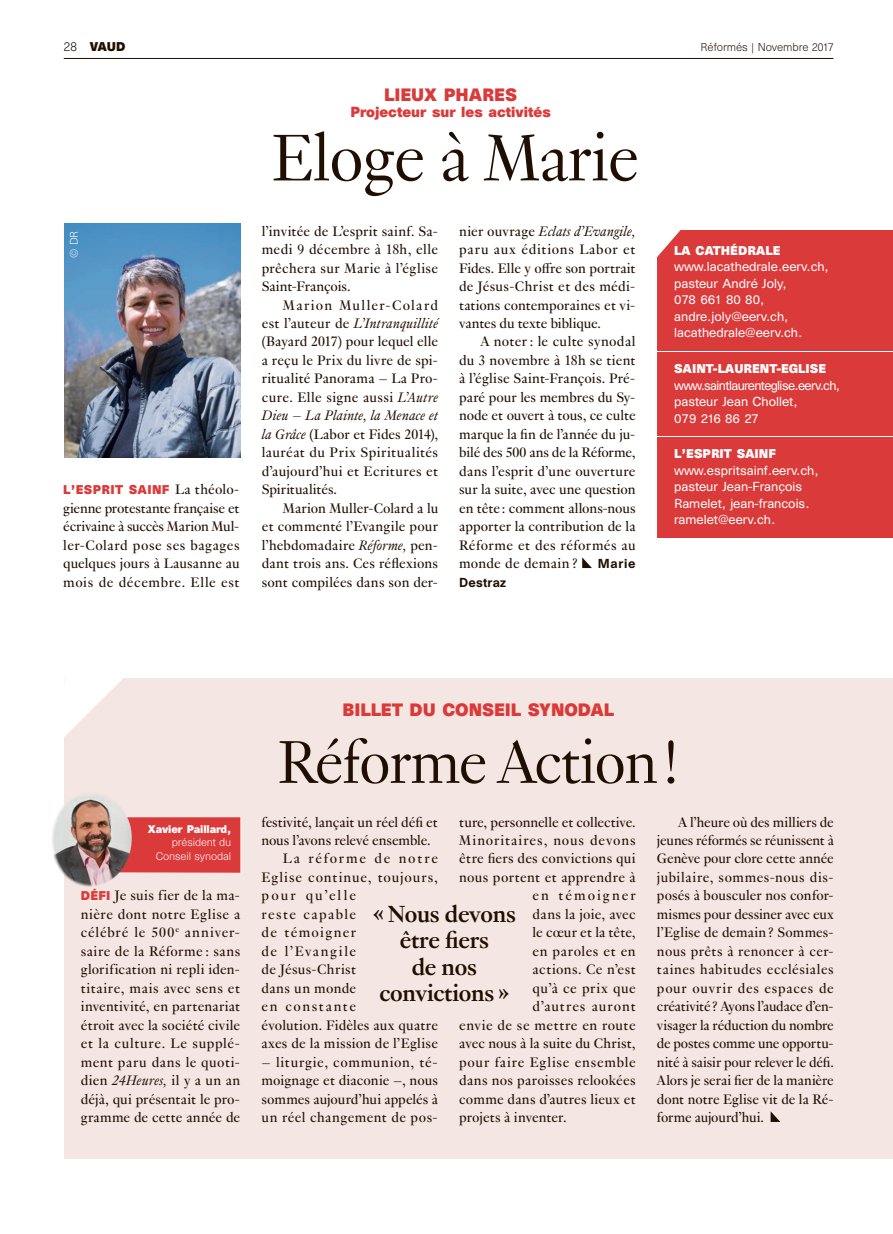
<style>
.page{position:relative;width:893px;height:1234px;background:#fff}
.page>*{position:absolute;margin:0;border:0;box-sizing:border-box;transform-origin:0 0}
.REF_Titres_indd{font:300 72px "Genath";letter-spacing:-.02em;color:#200e00}
.REF_Titres_indd-2{font:300 66px "Genath";letter-spacing:-.03em;color:#200e00}
.REF_Exergue_indd{font:700 25.5px/26.2px "Genath";letter-spacing:-.01em;color:#200e00;text-align:center}
.REF_Texte_indd{font:700 16.5px "Unica SB";letter-spacing:-.005em;color:#da3a39}
.REF_Texte_indd-2{font:15px/18.5px "Genath";letter-spacing:.015em;color:#200e00;text-align:justify}
.REF_Texte_indd-3{font:15px/18.5px "Genath";letter-spacing:.06em;color:#200e00}
.REF_Texte_indd-4{font:15px/18.5px "Genath";letter-spacing:-.005em;color:#200e00}
.REF_Texte_indd-5{font:15px "Genath";letter-spacing:.045em;color:#200e00}
.REF_Texte_indd-6{font:15px "Genath";letter-spacing:.035em;color:#200e00}
.REF_Texte_indd-7{font:15px "Genath";letter-spacing:.04em;color:#200e00}
.REF_Texte_indd-8{font:15px "Genath";letter-spacing:.135em;color:#200e00}
.REF_Titre-encadre_in{font:700 13.5px "Unica SB";color:#da3a39}
.REF_Texte-encadre_in{font:12px/16.5px "Unica SB";color:#fff}
.REF_Texte-encadre_in-2{font:12px/16.5px "Unica SB";letter-spacing:-.05em;color:#fff}
.REF_Texte_indd-9{font:500 12px "Unica SB";letter-spacing:.025em;color:#200e00}
.REF_Texte-encadre_in-3{font:12px "Unica SB";letter-spacing:-.02em;color:#fff}
.REF_Texte-encadre_in-4{font:700 11.7px "Unica SB";color:#fff}
.REF_Texte_indd-10{font:700 11.7px "Unica SB";letter-spacing:.025em;color:#da3a39}
.REF_Texte_indd-11{font:700 11.7px "Unica SB";color:#fff}
.t1{font:700 11.7px "Unica SB";color:#200e00}
.t2{font:300 10.5px "Unica SB";color:#200e00}
.REF_legendes_copyrig{font:300 10.2px "Unica SB";letter-spacing:-.01em;color:#fff}
.REF_legendes_copyrig-2{font:700 10.2px "Unica SB";letter-spacing:-.01em;color:#fff}
.s1{font-weight:300;font-size:12px}
.s2{font-family:"Genath";font-weight:400;font-size:15px;color:#200e00}
.s3{font-style:italic}
.s4{font-family:"Unica SB";font-weight:700;font-size:11.7px;color:#da3a39}
</style>
<div class="page">
<hr style="left:64px;top:58px;width:769px;height:1px;background:#200e00">
<div style="left:65px;top:678px;width:828px;height:480px;background:#f4e6e2"></div>
<svg style="left:64px;top:678px;width:59px;height:61px"></svg>
<svg style="left:771px;top:1112px;width:9px;height:9px"></svg>
<div style="left:132px;top:817px;width:108px;height:55px;background:#da3a39"></div>
<img style="left:52px;top:789px;width:80px;height:97px">
<div style="left:657px;top:437px;width:236px;height:101px;background:#da3a39"></div>
<div style="left:657px;top:352px;width:236px;height:83px;background:#da3a39"></div>
<div style="left:657px;top:230px;width:236px;height:120px;background:#da3a39"></div>
<svg style="left:657px;top:230px;width:24px;height:27px"></svg>
<svg style="left:582px;top:557px;width:10px;height:11px"></svg>
<img style="left:64px;top:223px;width:176px;height:234px">
<p class="t1" style="left:64px;top:39px;width:63px"><span class="s1">28</span> VAUD</p>
<p class="t2" style="left:701px;top:41px;width:134px">Réformés | Novembre 2017</p>
<p class="REF_Texte_indd" style="left:384px;top:84px;width:134px">LIEUX PHARES</p>
<p class="REF_Titre-encadre_in" style="left:350px;top:104px;width:202px">Projecteur sur les activités</p>
<p class="REF_legendes_copyrig" style="left:68px;top:258px;width:28px;rotate:-90deg">© DR</p>
<p class="REF_Texte_indd-10" style="left:63px;top:482px;width:178px">L’ESPRIT SAINF <span class="s2">La théolo-</span></p>
<p class="REF_Texte_indd-2" style="left:63px;top:497px;width:178px">gienne protestante française et écrivaine à succès Marion Mul&shy;ler-Colard pose ses bagages quelques jours à Lausanne au mois de décembre. Elle est</p>
<p class="REF_Titres_indd" style="left:271px;top:107px;width:370px">Eloge à Marie</p>
<p class="REF_Texte_indd-2" style="left:262px;top:220px;width:178px">l’invitée de L’esprit sainf. Sa&shy;medi 9 décembre à 18h, elle prêchera sur Marie à l’église Saint-François.</p>
<p class="REF_Texte_indd-2" style="left:262px;top:294px;width:178px;text-indent:21px">Marion Muller-Colard est l’auteur de <span class="s3">L’Intranquillité </span>(Bayard 2017) pour lequel elle a reçu le Prix du livre de spi&shy;ritualité Panorama – La Pro&shy;cure. Elle signe aussi <span class="s3">L’Autre Dieu – La Plainte, la Menace et la Grâce</span> (Labor et Fides 2014), lauréat du Prix Spiritualités d’aujourd’hui et Ecritures et Spiritualités.</p>
<p class="REF_Texte_indd-2" style="left:262px;top:497px;width:178px;text-indent:21px">Marion Muller-Colard a lu et commenté l’Evangile pour l’hebdomadaire <span class="s3">Réforme,</span> pen&shy;dant trois ans. Ces réflexions sont compilées dans son der-</p>
<p class="REF_Texte_indd-2" style="left:459px;top:220px;width:178px">nier ouvrage <span class="s3">Eclats d’Evangile, </span>paru aux éditions Labor et Fides. Elle y offre son portrait de Jésus-Christ et des médi&shy;tations contemporaines et vi&shy;vantes du texte biblique.</p>
<p class="REF_Texte_indd-2" style="left:459px;top:331px;width:178px;text-indent:21px">A noter : le culte synodal du 3 novembre à 18h se tient à l’église Saint-François. Pré&shy;paré pour les membres du Sy&shy;node et ouvert à tous, ce culte marque la fin de l’année du ju&shy;bilé des 500 ans de la Réforme, dans l’esprit d’une ouverture sur la suite, avec une question en tête : comment allons-nous apporter la contribution de la Réforme et des réformés au monde de demain ?</p>
<p class="REF_Texte_indd-9" style="left:598px;top:556px;width:39px">Marie</p>
<p class="REF_Texte_indd-9" style="left:459px;top:574px;width:48px">Destraz</p>
<p class="REF_Texte_indd-11" style="left:674px;top:243px;width:108px">LA CATHÉDRALE</p>
<p class="REF_Texte-encadre_in" style="left:674px;top:259px;width:156px">www.lacathedrale.eerv.ch, pasteur André Joly,</p>
<p class="REF_Texte-encadre_in" style="left:674px;top:292px;width:92px">078 661 80 80,</p>
<p class="REF_Texte-encadre_in" style="left:674px;top:308px;width:116px">andre.joly@eerv.ch,</p>
<p class="REF_Texte-encadre_in" style="left:674px;top:325px;width:130px">lacathedrale@eerv.ch.</p>
<p class="REF_Texte-encadre_in-4" style="left:674px;top:361px;width:154px">SAINT-LAURENT-EGLISE</p>
<p class="REF_Texte-encadre_in-2" style="left:674px;top:377px;width:167px">www.saintlaurenteglise.eerv.ch, pasteur Jean Chollet,</p>
<p class="REF_Texte-encadre_in-3" style="left:674px;top:411px;width:86px">079 216 86 27</p>
<p class="REF_Texte-encadre_in-4" style="left:674px;top:446px;width:103px">L’ESPRIT SAINF</p>
<p class="REF_Texte-encadre_in" style="left:674px;top:462px;width:146px">www.espritsainf.eerv.ch, pasteur Jean-François<br>Ramelet, jean-francois. ramelet@eerv.ch.</p>
<p class="REF_legendes_copyrig-2" style="left:148px;top:822px;width:85px">Xavier Paillard,</p>
<p class="REF_legendes_copyrig" style="left:172px;top:836px;width:61px">président du</p>
<p class="REF_legendes_copyrig" style="left:156px;top:849px;width:77px">Conseil synodal</p>
<p class="REF_Texte_indd-2" style="left:81px;top:885px;width:161px"><span class="s4">DÉFI</span> Je suis fier de la ma&shy;nière dont notre Eglise a célébré le 500<sup>e</sup> anniver&shy;saire de la Réforme : sans glorification ni repli iden&shy;titaire, mais avec sens et inventivité, en partenariat étroit avec la société civile et la culture. Le supplé&shy;ment paru dans le quoti&shy;dien <span class="s3">24Heures,</span> il y a un an déjà, qui présentait le pro&shy;gramme de cette année de</p>
<p class="REF_Texte_indd" style="left:343px;top:699px;width:273px">BILLET DU CONSEIL SYNODAL</p>
<p class="REF_Titres_indd-2" style="left:277px;top:715px;width:403px">Réforme Action !</p>
<p class="REF_Texte_indd-4" style="left:261px;top:811px;width:178px">festivité, lançait un réel défi et nous l’avons relevé ensemble.</p>
<p class="REF_Texte_indd-3" style="left:261px;top:848px;width:178px;text-indent:21px">La réforme de notre<br>Eglise continue, toujours, pour qu’elle<br>reste capable<br>de témoigner<br>de l’Evangile<br>de Jésus-Christ<br>dans un monde<br>en constante<br>évolution. Fidèles aux quatre axes de la mission de l’Eglise</p>
<p class="REF_Texte_indd-2" style="left:261px;top:1051px;width:178px">– liturgie, communion, té&shy;moignage et diaconie –, nous sommes aujourd’hui appelés à un réel changement de pos-</p>
<p class="REF_Texte_indd-4" style="left:459px;top:811px;width:178px">ture, personnelle et collective.</p>
<p class="REF_Texte_indd-3" style="left:459px;top:829px;width:178px">Minoritaires, nous devons</p>
<p class="REF_Texte_indd-2" style="left:459px;top:848px;width:178px">être fiers des convictions qui</p>
<p class="REF_Texte_indd-2" style="left:459px;top:866px;width:178px">nous portent et apprendre à</p>
<p class="REF_Texte_indd-8" style="left:533px;top:884px;width:105px">en témoigner</p>
<p class="REF_Texte_indd-2" style="left:533px;top:903px;width:105px">dans la joie, avec</p>
<p class="REF_Texte_indd-2" style="left:533px;top:922px;width:105px">le cœur et la tête,</p>
<p class="REF_Texte_indd-6" style="left:533px;top:940px;width:105px">en paroles et en</p>
<p class="REF_Texte_indd-2" style="left:533px;top:958px;width:105px">actions. Ce n’est</p>
<p class="REF_Texte_indd-7" style="left:533px;top:977px;width:105px">qu’à ce prix que</p>
<p class="REF_Texte_indd-3" style="left:533px;top:995px;width:105px">d’autres auront</p>
<p class="REF_Texte_indd-2" style="left:459px;top:1014px;width:178px">envie de se mettre en route</p>
<p class="REF_Texte_indd-2" style="left:459px;top:1032px;width:178px">avec nous à la suite du Christ,</p>
<p class="REF_Texte_indd-5" style="left:459px;top:1051px;width:178px">pour faire Eglise ensemble</p>
<p class="REF_Texte_indd-2" style="left:459px;top:1069px;width:178px">dans nos paroisses relookées</p>
<p class="REF_Texte_indd-2" style="left:459px;top:1088px;width:178px">comme dans d’autres lieux et</p>
<p class="REF_Texte_indd-2" style="left:459px;top:1106px;width:109px">projets à inventer.</p>
<p class="REF_Exergue_indd" style="left:373px;top:898px;width:145px">« Nous devons être fiers</p>
<p class="REF_Exergue_indd" style="left:412px;top:951px;width:67px">de nos</p>
<p class="REF_Exergue_indd" style="left:379px;top:977px;width:131px">convictions »</p>
<p class="REF_Texte_indd-2" style="left:657px;top:811px;width:178px;text-indent:21px">A l’heure où des milliers de jeunes réformés se réunissent à Genève pour clore cette année jubilaire, sommes-nous dis&shy;posés à bousculer nos confor&shy;mismes pour dessiner avec eux l’Eglise de demain ? Sommes&shy;nous prêts à renoncer à cer&shy;taines habitudes ecclésiales pour ouvrir des espaces de créativité ? Ayons l’audace d’en&shy;visager la réduction du nombre de postes comme une opportu&shy;nité à saisir pour relever le défi.<br>Alors je serai fier de la manière dont notre Eglise vit de la Ré&shy;forme aujourd’hui.</p>
</div>
